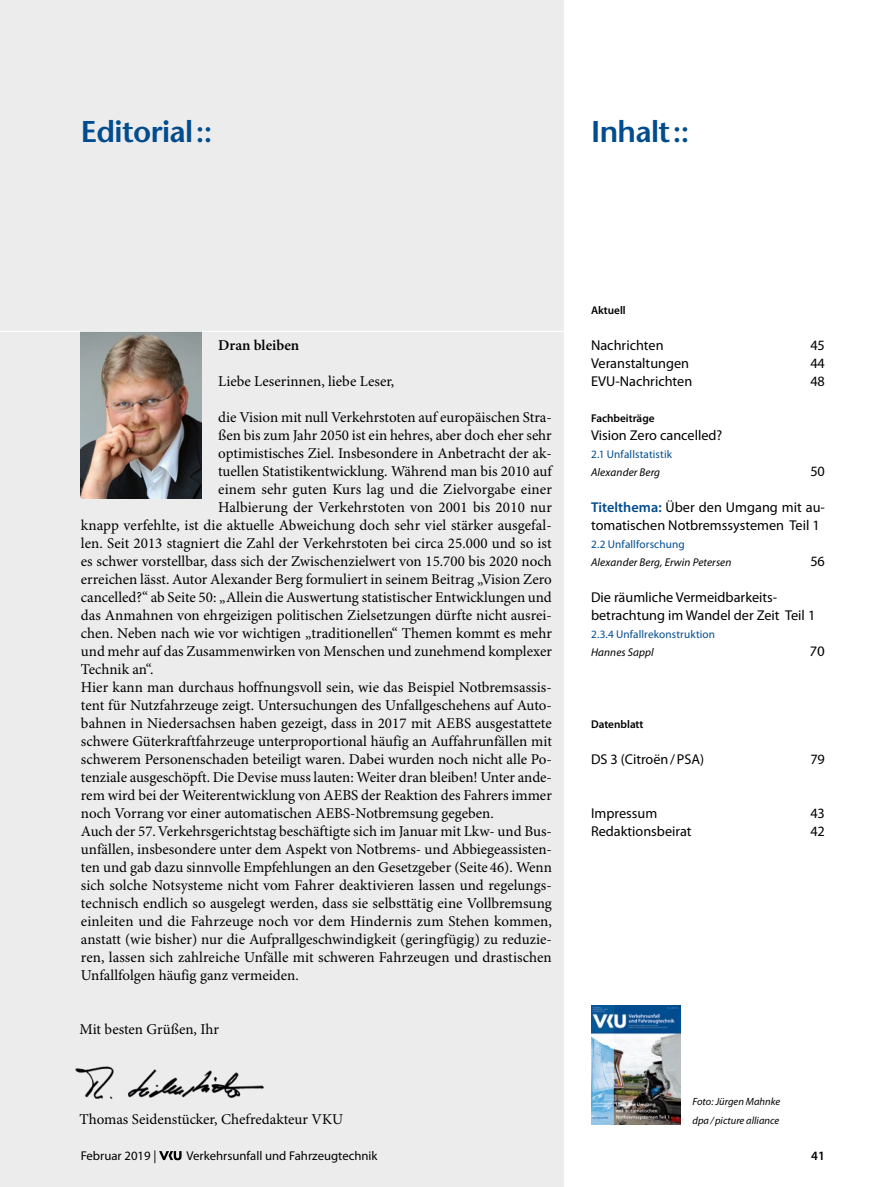
<style>
.page{position:relative;width:893px;height:1187px;background:#fff}
.page>*{position:absolute;margin:0;border:0;box-sizing:border-box;transform-origin:0 0}
.SuperTitle_Dachzeile{font:600 30px "Stone Sans Std";letter-spacing:-.02em;color:#004c8f}
.Para_Grundtext_Edi{font:15px/18px "Minion Pro";color:#000;text-align:justify}
.SectionHeading_1_Edi{font:600 15px "Minion Pro";letter-spacing:-.005em;color:#000}
.Para_Inhalt{font:14.25px/18px "Myriad Pro";color:#000}
.Author_Autor{font:14.25px "Myriad Pro";color:#000}
.t1{font:500 13.5px "Stone Sans Std";color:#000}
.NoXML_Pagina{font:12.75px "Myriad Pro";color:#000}
.NoXML_Pagina-2{font:600 12.75px "Myriad Pro";color:#000}
.SectionHeading_1_Inh{font:11.25px "Myriad Pro";letter-spacing:.01em;color:#004c8f}
.Para_Inhalt-2{font:italic 11.25px "Myriad Pro";letter-spacing:.01em;color:#000}
.SectionHeading_1_Inh-2{font:600 11.25px "Myriad Pro";color:#000}
.Author_Autor-2{font:italic 11.25px "Myriad Pro";letter-spacing:.01em;color:#000}
.Para_Inhalt-3{font:600 11.25px "Myriad Pro";color:#000}
.Image_Source_Bildque{font:italic 10.5px "Myriad Pro";color:#000}
.s1{font-weight:600;color:#004c8f}
</style>
<div class="page">
<div style="left:0;top:0;width:564px;height:1186px;background:#ececec"></div>
<img style="left:81px;top:332px;width:120px;height:167px">
<hr style="left:0;top:331px;width:570px;height:1px;background:#fff">
<img style="left:75px;top:1066px;width:189px;height:32px">
<img style="left:591px;top:1005px;width:89px;height:118px">
<svg style="left:159px;top:1151px;width:23px;height:9px"></svg>
<p class="SuperTitle_Dachzeile" style="left:81px;top:113px;width:133px">Editorial::</p>
<p class="SuperTitle_Dachzeile" style="left:591px;top:113px;width:100px">Inhalt::</p>
<p class="SectionHeading_1_Edi" style="left:218px;top:336px;width:83px">Dran bleiben</p>
<p class="Para_Grundtext_Edi" style="left:218px;top:372px;width:178px">Liebe Leserinnen, liebe Leser,</p>
<p class="Para_Grundtext_Edi" style="left:218px;top:408px;width:335px">die Vision mit null Verkehrstoten auf europäischen Stra-</p>
<p class="Para_Grundtext_Edi" style="left:218px;top:426px;width:335px">ßen bis zum Jahr 2050 ist ein hehres, aber doch eher sehr</p>
<p class="Para_Grundtext_Edi" style="left:218px;top:444px;width:335px">optimistisches Ziel. Insbesondere in Anbetracht der ak-</p>
<p class="Para_Grundtext_Edi" style="left:218px;top:462px;width:335px">tuellen Statistikentwicklung. Während man bis 2010 auf</p>
<p class="Para_Grundtext_Edi" style="left:218px;top:480px;width:335px">einem sehr guten Kurs lag und die Zielvorgabe einer</p>
<p class="Para_Grundtext_Edi" style="left:218px;top:498px;width:335px">Halbierung der Verkehrstoten von 2001 bis 2010 nur</p>
<p class="Para_Grundtext_Edi" style="left:81px;top:516px;width:472px">knapp verfehlte, ist die aktuelle Abweichung doch sehr viel stärker ausgefal-</p>
<p class="Para_Grundtext_Edi" style="left:81px;top:534px;width:472px">len. Seit 2013 stagniert die Zahl der Verkehrstoten bei circa 25.000 und so ist</p>
<p class="Para_Grundtext_Edi" style="left:81px;top:552px;width:472px">es schwer vorstellbar, dass sich der Zwischenzielwert von 15.700 bis 2020 noch</p>
<p class="Para_Grundtext_Edi" style="left:81px;top:570px;width:472px">erreichen lässt. Autor Alexander Berg formuliert in seinem Beitrag „Vision Zero</p>
<p class="Para_Grundtext_Edi" style="left:81px;top:588px;width:472px">cancelled?“ ab Seite 50: „Allein die Auswertung statistischer Entwicklungen und</p>
<p class="Para_Grundtext_Edi" style="left:81px;top:606px;width:472px">das Anmahnen von ehrgeizigen politischen Zielsetzungen dürfte nicht ausrei-</p>
<p class="Para_Grundtext_Edi" style="left:81px;top:624px;width:472px">chen. Neben nach wie vor wichtigen „traditionellen“ Themen kommt es mehr</p>
<p class="Para_Grundtext_Edi" style="left:81px;top:642px;width:472px">und mehr auf das Zusammenwirken von Menschen und zunehmend komplexer</p>
<p class="Para_Grundtext_Edi" style="left:81px;top:660px;width:74px">Technik an“.</p>
<p class="Para_Grundtext_Edi" style="left:81px;top:678px;width:472px">Hier kann man durchaus hoffnungsvoll sein, wie das Beispiel Notbremsassis&shy;tent für Nutzfahrzeuge zeigt. Untersuchungen des Unfallgeschehens auf Auto&shy;bahnen in Niedersachsen haben gezeigt, dass in 2017 mit AEBS ausgestattete schwere Güterkraftfahrzeuge unterproportional häufig an Auffahrunfällen mit schwerem Personenschaden beteiligt waren. Dabei wurden noch nicht alle Po&shy;tenziale ausgeschöpft. Die Devise muss lauten: Weiter dran bleiben! Unter ande&shy;rem wird bei der Weiterentwicklung von AEBS der Reaktion des Fahrers immer noch Vorrang vor einer automatischen AEBS-Notbremsung gegeben.</p>
<p class="Para_Grundtext_Edi" style="left:81px;top:822px;width:473px">Auch der 57.Verkehrsgerichtstag beschäftigte sich im Januar mit Lkw- und Bus&shy;unfällen, insbesondere unter dem Aspekt von Notbrems- und Abbiegeassisten&shy;ten und gab dazu sinnvolle Empfehlungen an den Gesetzgeber (Seite 46). Wenn sich solche Notsysteme nicht vom Fahrer deaktivieren lassen und regelungs&shy;technisch endlich so ausgelegt werden, dass sie selbsttätig eine Vollbremsung einleiten und die Fahrzeuge noch vor dem Hindernis zum Stehen kommen, anstatt (wie bisher) nur die Aufprallgeschwindigkeit (geringfügig) zu reduzie&shy;ren, lassen sich zahlreiche Unfälle mit schweren Fahrzeugen und drastischen Unfallfolgen häufig ganz vermeiden.</p>
<p class="Para_Grundtext_Edi" style="left:80px;top:1020px;width:141px">Mit besten Grüßen, Ihr</p>
<p class="SectionHeading_1_Inh-2" style="left:591px;top:303px;width:36px">Aktuell</p>
<p class="Para_Inhalt" style="left:591px;top:336px;width:74px">Nachrichten</p>
<p class="Para_Inhalt" style="left:810px;top:336px;width:16px">45</p>
<p class="Para_Inhalt" style="left:591px;top:354px;width:100px">Veranstaltungen</p>
<p class="Para_Inhalt" style="left:810px;top:354px;width:16px">44</p>
<p class="Para_Inhalt" style="left:591px;top:372px;width:103px">EVU-Nachrichten</p>
<p class="Para_Inhalt" style="left:810px;top:372px;width:16px">48</p>
<p class="Para_Inhalt-3" style="left:591px;top:411px;width:65px">Fachbeiträge</p>
<p class="Para_Inhalt" style="left:591px;top:426px;width:133px">Vision Zero cancelled?</p>
<p class="SectionHeading_1_Inh" style="left:591px;top:448px;width:82px">2.1 Unfallstatistik</p>
<p class="Author_Autor-2" style="left:591px;top:466px;width:71px">Alexander Berg</p>
<p class="Author_Autor" style="left:810px;top:463px;width:16px">50</p>
<p class="Para_Inhalt" style="left:591px;top:498px;width:235px"><span class="s1">Titelthema:</span> Über den Umgang mit au&shy;tomatischen Notbremssystemen Teil 1</p>
<p class="SectionHeading_1_Inh" style="left:591px;top:538px;width:95px">2.2 Unfallforschung</p>
<p class="Para_Inhalt-2" style="left:591px;top:556px;width:142px">Alexander Berg, Erwin Petersen</p>
<p class="Para_Inhalt" style="left:810px;top:552px;width:16px">56</p>
<p class="Para_Inhalt" style="left:591px;top:588px;width:188px">Die räumliche Vermeidbarkeits-</p>
<p class="Para_Inhalt" style="left:591px;top:606px;width:226px">betrachtung im Wandel der Zeit Teil 1</p>
<p class="SectionHeading_1_Inh" style="left:591px;top:628px;width:126px">2.3.4 Unfallrekonstruktion</p>
<p class="Para_Inhalt-2" style="left:591px;top:646px;width:64px">Hannes Sappl</p>
<p class="t1" style="left:809px;top:643px;width:17px">70</p>
<p class="SectionHeading_1_Inh-2" style="left:591px;top:717px;width:54px">Datenblatt</p>
<p class="Para_Inhalt" style="left:591px;top:750px;width:115px">DS 3 (Citroën/PSA)</p>
<p class="Para_Inhalt" style="left:810px;top:750px;width:16px">79</p>
<p class="Para_Inhalt" style="left:591px;top:804px;width:68px">Impressum</p>
<p class="Para_Inhalt" style="left:810px;top:804px;width:16px">43</p>
<p class="Para_Inhalt" style="left:591px;top:822px;width:102px">Redaktionsbeirat</p>
<p class="Para_Inhalt" style="left:810px;top:822px;width:16px">42</p>
<p class="Image_Source_Bildque" style="left:693px;top:1095px;width:89px">Foto: Jürgen Mahnke</p>
<p class="Image_Source_Bildque" style="left:693px;top:1114px;width:88px">dpa/picture alliance</p>
<p class="Para_Grundtext_Edi" style="left:80px;top:1110px;width:265px">Thomas Seidenstücker, Chefredakteur VKU</p>
<p class="NoXML_Pagina" style="left:81px;top:1148px;width:77px">Februar 2019 |</p>
<p class="NoXML_Pagina" style="left:186px;top:1148px;width:193px">Verkehrsunfall und Fahrzeugtechnik</p>
<p class="NoXML_Pagina-2" style="left:811px;top:1148px;width:15px">41</p>
</div>
